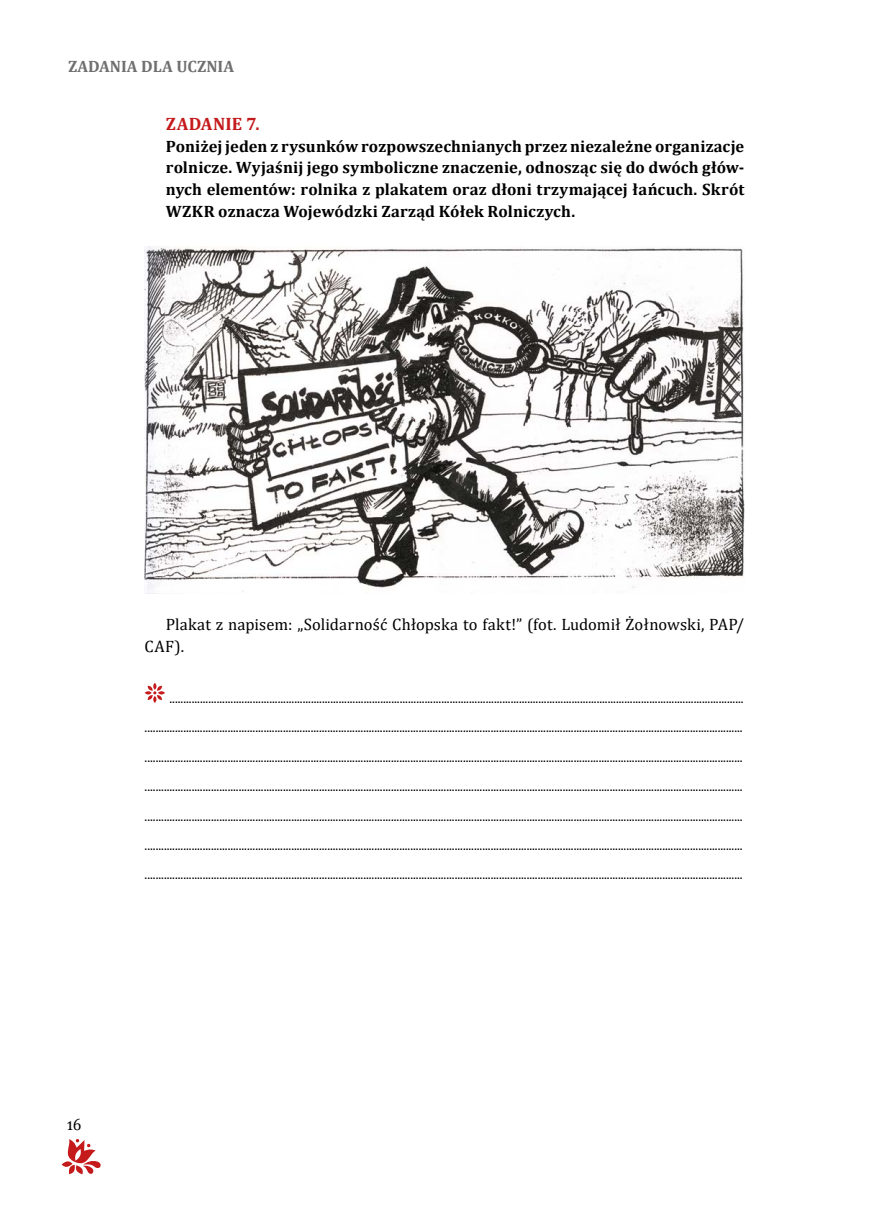
<style>
.page{position:relative;width:872px;height:1212px;background:#fff}
.page>*{position:absolute;margin:0;border:0;box-sizing:border-box;transform-origin:0 0}
.t1{font:700 18px "Cambria";letter-spacing:.015em;color:#c51a1b}
.t2{font:700 16.5px/21.8px "Cambria";letter-spacing:.01em;color:#000;text-align:justify}
.t3{font:16.5px/21.8px "Cambria";letter-spacing:.01em;color:#000}
.t4{font:700 16.5px "Cambria";color:#706f6f}
.t5{font:16.5px "Cambria Math";color:#000}
.t6{font:13.5px/29.4px "Cambria";color:#000;text-align:justify}
</style>
<div class="page">
<svg style="left:62px;top:1139px;width:39px;height:35px"></svg>
<svg style="left:145px;top:683px;width:20px;height:20px"></svg>
<img style="left:145px;top:247px;width:599px;height:346px">
<p class="t4" style="left:68px;top:55px;width:52px">ZADAnia</p>
<p class="t4" style="left:141px;top:55px;width:94px">DLA UCZNIA</p>
<h1 class="t1" style="left:166px;top:111px;width:95px">ZADANIE 7.</h1>
<p class="t2" style="left:166px;top:134px;width:580px">Poniżej jeden z rysunków rozpowszechnianych przez niezależne organizacje rolnicze. Wyjaśnij jego symboliczne znaczenie, odnosząc się do dwóch głów&shy;nych elementów: rolnika z plakatem oraz dłoni trzymającej łańcuch. Skrót WZKR oznacza Wojewódzki Zarząd Kółek Rolniczych.</p>
<p class="t3" style="left:145px;top:613px;width:601px;text-indent:21px">Plakat z napisem: „Solidarność Chłopska to fakt!” (fot. Ludomił Żołnowski, PAP/<br>CAF).</p>
<p class="t6" style="left:145px;top:684px;width:600px;text-indent:25px">............................................................................................................................................................................................................... ........................................................................................................................................................................................................................ ........................................................................................................................................................................................................................ ........................................................................................................................................................................................................................ ........................................................................................................................................................................................................................ ........................................................................................................................................................................................................................ ........................................................................................................................................................................................................................</p>
<p class="t5" style="left:67px;top:1115px;width:16px">16</p>
</div>
